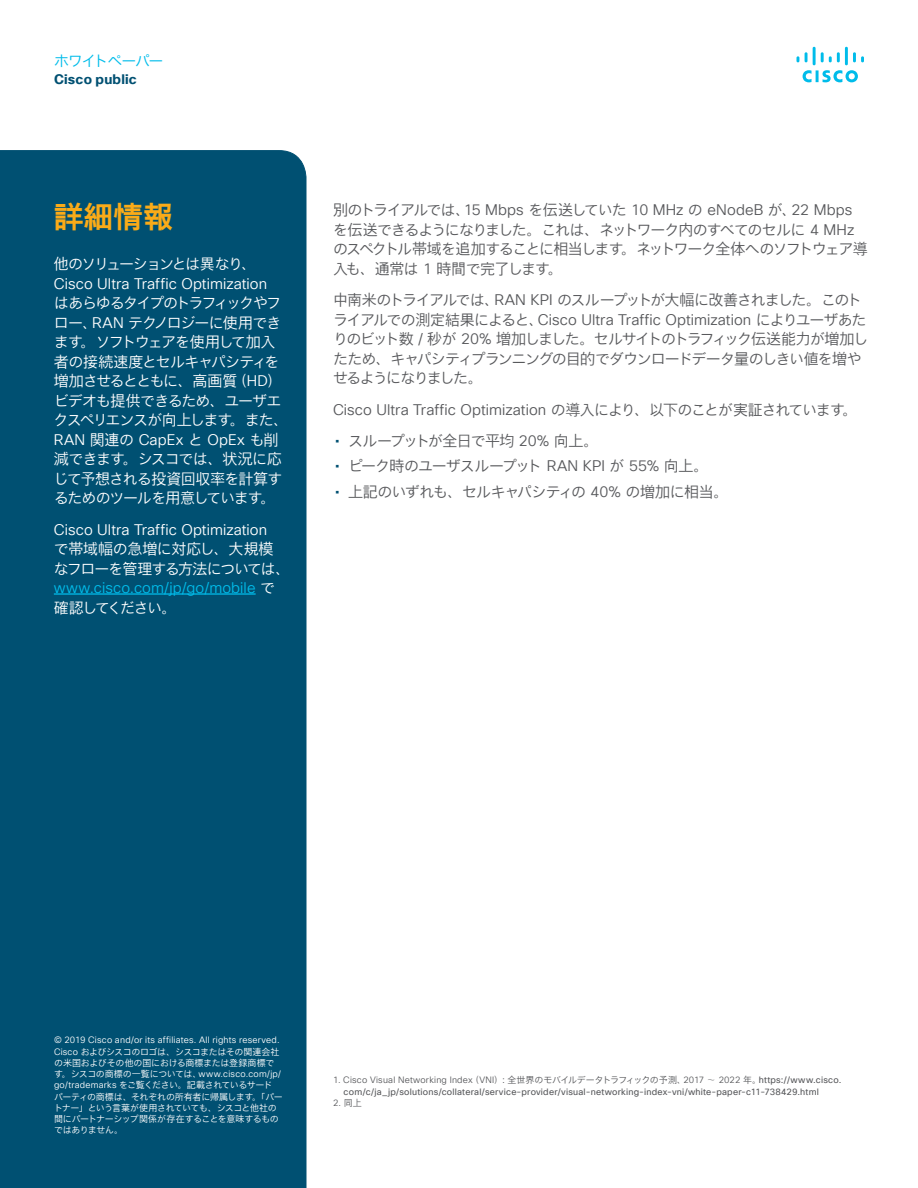
<style>
.page{position:relative;width:918px;height:1188px;background:#fff}
.page>*{position:absolute;margin:0;border:0;box-sizing:border-box;transform-origin:0 0}
.Paragraph_Style5{font:30px "Cisco Sans JPN Bold";color:#faab18}
.Paragraph_Style12{font:15px/19.5px "Cisco Sans JPN Light";letter-spacing:-.07em;color:#fff}
.Paragraph_Style7{font:15px/19.5px "Cisco Sans JPN Light";letter-spacing:-.085em;color:#57585b}
.Paragraph_Style2{font:15px/19.5px "Cisco Sans JPN Light";letter-spacing:-.08em;color:#57585b}
.Paragraph_Style19{font:15px "Cisco Sans JPN Light";letter-spacing:-.05em;color:#57585b}
.Paragraph_Style7-2{font:15px "Cisco Sans TT Light";letter-spacing:.005em;color:#57585b}
.t1{font:15px "Cisco Sans JPN Light";letter-spacing:-.1em;color:#00bcea}
.t2{font:700 13.5px "Cisco Sans TT";letter-spacing:.015em;color:#005072}
.Paragraph_Style3{font:9px/11.2px "Cisco Sans JPN Light";letter-spacing:-.04em;color:#fff}
.Paragraph_Style3-2{font:9px/11.2px "Cisco Sans TT";letter-spacing:.025em;color:#57585b}
.Paragraph_Style3-3{font:9px "Cisco Sans TT Light";color:#57585b}
.s1{font-family:"Cisco Sans TT Light"}
.s2{font-family:"Cisco Sans TT Light";color:#00bcea}
.s3{font-family:"Cisco Sans JPN Light"}
.s4{font-family:"Cisco Sans TT";color:#005072}
</style>
<div class="page">
<div style="left:0;top:151px;width:306px;height:1037px;background:#005072"></div>
<svg style="left:797px;top:47px;width:67px;height:35px"></svg>
<hr style="left:54px;top:593px;width:202px;height:2px;background:#00bcea">
<p class="t1" style="left:54px;top:51px;width:111px">ホワイトペーパー</p>
<p class="t2" style="left:54px;top:70px;width:84px">Cisco public</p>
<p class="Paragraph_Style5" style="left:54px;top:196px;width:121px">詳細情報</p>
<p class="Paragraph_Style12" style="left:54px;top:255px;width:236px">他のソリューションとは異なり、<br><span class="s1">Cisco Ultra Traffic Optimization<br></span>はあらゆるタイプのトラフィックやフロー、<span class="s1">RAN</span> テクノロジーに使用できます。ソフトウェアを使用して加入者の接続速度とセルキャパシティを増加させるとともに、高画質（<span class="s1">HD</span>）ビデオも提供できるため、ユーザエクスペリエンスが向上します。また、<br><span class="s1">RAN</span> 関連の <span class="s1">CapEx</span> と <span class="s1">OpEx</span> も削減できます。シスコでは、状況に応じて予想される投資回収率を計算するためのツールを用意しています。</p>
<p class="Paragraph_Style12" style="left:54px;top:521px;width:238px"><span class="s1">Cisco Ultra Traffic Optimization<br></span>で帯域幅の急増に対応し、大規模なフローを管理する方法については、<span class="s2">www.cisco.com/jp/go/mobile</span> で確認してください。</p>
<p class="Paragraph_Style2" style="left:333px;top:201px;width:536px">別のトライアルでは、<span class="s1">15 Mbps</span> を伝送していた <span class="s1">10 MHz</span> の <span class="s1">eNodeB</span> が、<span class="s1">22 Mbps</span>を伝送できるようになりました。これは、ネットワーク内のすべてのセルに <span class="s1">4 MHz</span>のスペクトル帯域を追加することに相当します。ネットワーク全体へのソフトウェア導入も、通常は <span class="s1">1</span> 時間で完了します。</p>
<p class="Paragraph_Style7" style="left:333px;top:291px;width:537px">中南米のトライアルでは、<span class="s1">RAN KPI</span> のスループットが大幅に改善されました。このトライアルでの測定結果によると、<span class="s1">Cisco Ultra Traffic Optimization</span> によりユーザあたりのビット数 <span class="s1">/</span> 秒が <span class="s1">20%</span> 増加しました。セルサイトのトラフィック伝送能力が増加したため、キャパシティプランニングの目的でダウンロードデータ量のしきい値を増やせるようになりました。</p>
<p class="Paragraph_Style7-2" style="left:333px;top:400px;width:526px">Cisco Ultra Traffic Optimization <span class="s3">の導入により、以下のことが実証されています。</span></p>
<p class="Paragraph_Style19" style="left:335px;top:431px;width:265px"><span class="s4">•</span> スループットが全日で平均 <span class="s1">20%</span> 向上。</p>
<p class="Paragraph_Style19" style="left:335px;top:457px;width:375px"><span class="s4">•</span> ピーク時のユーザスループット <span class="s1">RAN KPI</span> が <span class="s1">55%</span> 向上。</p>
<p class="Paragraph_Style19" style="left:335px;top:482px;width:395px"><span class="s4">•</span> 上記のいずれも、セルキャパシティの <span class="s1">40%</span> の増加に相当。</p>
<p class="Paragraph_Style3" style="left:54px;top:1035px;width:230px"><span class="s1">© 2019 Cisco and/or its affiliates. All rights reserved.<br>Cisco</span> およびシスコのロゴは、シスコまたはその関連会社の米国およびその他の国における商標または登録商標です。シスコの商標の一覧については、<span class="s1">www.cisco.com/jp/ go/trademarks</span> をご覧ください。記載されているサードパーティの商標は、それぞれの所有者に帰属します。「パートナー」という言葉が使用されていても、シスコと他社の間にパートナーシップ関係が存在することを意味するものではありません。</p>
<p class="Paragraph_Style3-2" style="left:344px;top:1075px;width:499px;text-indent:-11px"><span class="s1">1. Cisco Visual Networking Index</span><span class="s3">（</span><span class="s1">VNI</span><span class="s3">）：全世界のモバイルデータトラフィックの予測、</span><span class="s1">2017</span> <span class="s3">〜</span> <span class="s1">2022</span> <span class="s3">年。</span>https://www.cisco. com/c/ja_jp/solutions/collateral/service-provider/visual-networking-index-vni/white-paper-c11-738429.html</p>
<p class="Paragraph_Style3-3" style="left:333px;top:1097px;width:30px">2. <span class="s3">同上</span></p>
</div>
